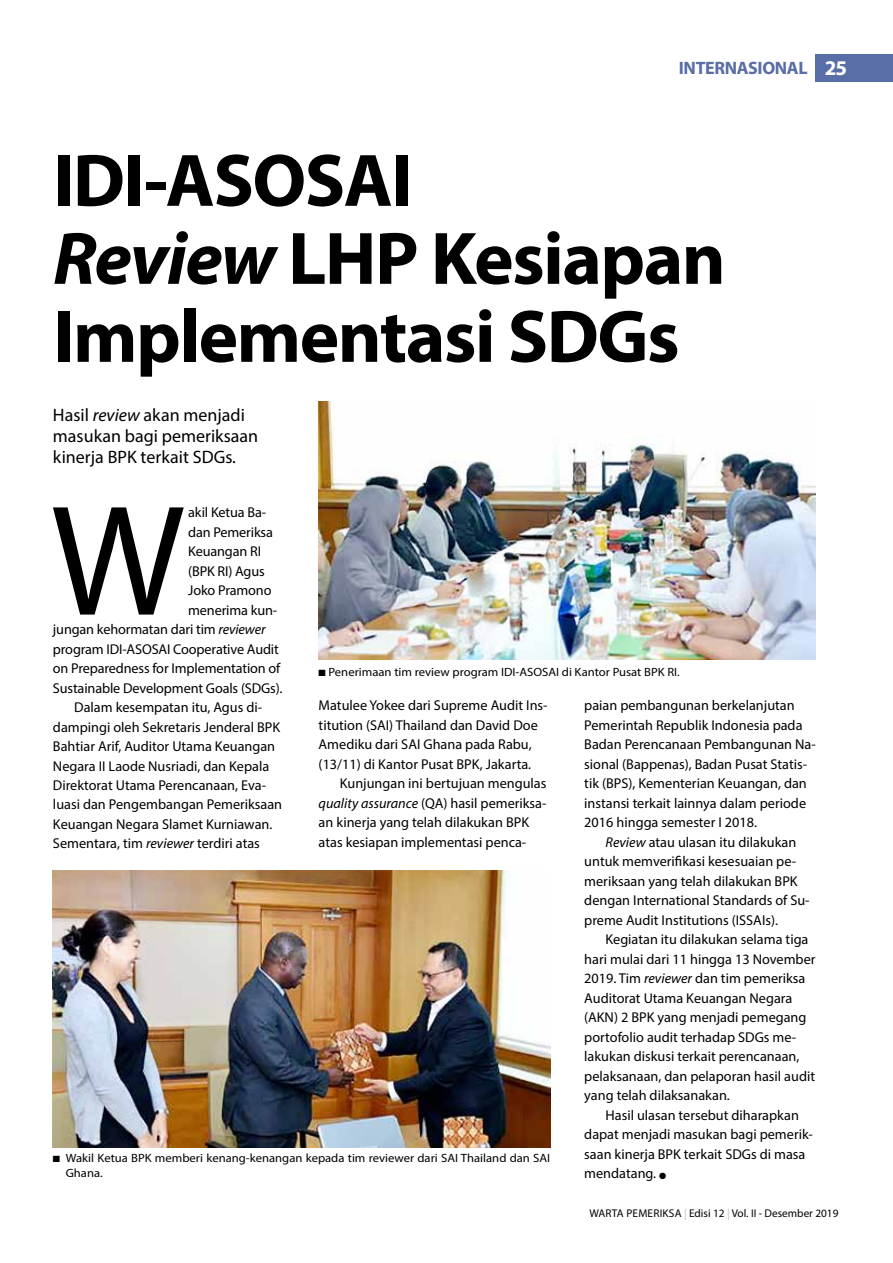
<style>
.page{position:relative;width:893px;height:1263px;background:#fff}
.page>*{position:absolute;margin:0;border:0;box-sizing:border-box;transform-origin:0 0}
.t1{font:158.85px "Myriad Pro";color:#000}
.t2{font:700 75px/78px "Myriad Pro";letter-spacing:-.02em;color:#000}
.t3{font:700 21px "Myriad Pro";color:#fff}
.t4{font:18px/21px "Myriad Pro";color:#000}
.t5{font:700 18px "Myriad Pro";letter-spacing:-.02em;color:#596da6}
.t6{font:14.25px/19.5px "Myriad Pro";color:#000}
.t7{font:12px/15px "Myriad Pro";color:#000;scale:1.06 1}
.t8{font:11.25px "Myriad Pro";color:#000}
.s1{font-style:italic}
.s2{color:#bcbec0}
</style>
<div class="page">
<div style="left:816px;top:54px;width:77px;height:27px;background:#596da6"></div>
<img style="left:319px;top:402px;width:497px;height:258px">
<img style="left:53px;top:870px;width:497px;height:277px">
<p class="t5" style="left:679px;top:56px;width:130px">INTERNASIONAL</p>
<h3 class="t3" style="left:825px;top:54px;width:24px">25</h3>
<h2 class="t2" style="left:53px;top:139px;width:674px">IDI-ASOSAI<br><span class="s1">Review</span> LHP Kesiapan<br>Implementasi SDGs</h2>
<p class="t4" style="left:53px;top:404px;width:207px">Hasil <span class="s1">review</span> akan menjadi masukan bagi pemeriksaan kinerja BPK terkait SDGs.</p>
<h1 class="t1" style="left:51px;top:463px;width:136px">W</h1>
<p class="t6" style="left:188px;top:502px;width:79px">akil Ketua Ba-</p>
<p class="t6" style="left:188px;top:522px;width:86px">dan Pemeriksa</p>
<p class="t6" style="left:188px;top:541px;width:74px">Keuangan RI</p>
<p class="t6" style="left:188px;top:561px;width:78px">(BPK RI) Agus</p>
<p class="t6" style="left:188px;top:580px;width:85px">Joko Pramono</p>
<p class="t6" style="left:188px;top:600px;width:91px">menerima kun-</p>
<p class="t6" style="left:53px;top:619px;width:214px">jungan kehormatan dari tim <span class="s1">reviewer</span></p>
<p class="t6" style="left:53px;top:639px;width:227px">program IDI-ASOSAI Cooperative Audit</p>
<p class="t6" style="left:53px;top:658px;width:229px">on Preparedness for Implementation of</p>
<p class="t6" style="left:53px;top:678px;width:231px">Sustainable Development Goals (SDGs).</p>
<p class="t6" style="left:74px;top:697px;width:189px">Dalam kesempatan itu, Agus di-</p>
<p class="t6" style="left:53px;top:717px;width:229px">dampingi oleh Sekretaris Jenderal BPK</p>
<p class="t6" style="left:53px;top:736px;width:224px">Bahtiar Arif, Auditor Utama Keuangan</p>
<p class="t6" style="left:53px;top:756px;width:218px">Negara II Laode Nusriadi, dan Kepala</p>
<p class="t6" style="left:53px;top:775px;width:215px">Direktorat Utama Perencanaan, Eva-</p>
<p class="t6" style="left:53px;top:795px;width:231px">luasi dan Pengembangan Pemeriksaan</p>
<p class="t6" style="left:53px;top:814px;width:221px">Keuangan Negara Slamet Kurniawan.</p>
<p class="t6" style="left:53px;top:834px;width:208px">Sementara, tim <span class="s1">reviewer</span> terdiri atas</p>
<p class="t7" style="left:319px;top:664px;width:342px">■ Penerimaan tim review program IDI-ASOSAI di Kantor Pusat BPK RI.</p>
<p class="t6" style="left:584px;top:696px;width:233px">paian pembangunan berkelanjutan Pemerintah Republik Indonesia pada Badan Perencanaan Pembangunan Na&shy;sional (Bappenas), Badan Pusat Statis&shy;tik (BPS), Kementerian Keuangan, dan instansi terkait lainnya dalam periode 2016 hingga semester I 2018.</p>
<p class="t6" style="left:584px;top:832px;width:227px;text-indent:21px"><span class="s1">Review</span> atau ulasan itu dilakukan untuk memverifikasi kesesuaian pe&shy;meriksaan yang telah dilakukan BPK dengan International Standards of Su&shy;preme Audit Institutions (ISSAIs).</p>
<p class="t6" style="left:584px;top:930px;width:233px;text-indent:21px">Kegiatan itu dilakukan selama tiga hari mulai dari 11 hingga 13 November 2019. Tim <span class="s1">reviewer</span> dan tim pemeriksa Auditorat Utama Keuangan Negara (AKN) 2 BPK yang menjadi pemegang portofolio audit terhadap SDGs me&shy;lakukan diskusi terkait perencanaan, pelaksanaan, dan pelaporan hasil audit yang telah dilaksanakan.</p>
<p class="t6" style="left:584px;top:1105px;width:229px;text-indent:21px">Hasil ulasan tersebut diharapkan dapat menjadi masukan bagi pemerik&shy;saan kinerja BPK terkait SDGs di masa mendatang. ●</p>
<p class="t6" style="left:319px;top:696px;width:231px">Matulee Yokee dari Supreme Audit Ins&shy;titution (SAI) Thailand dan David Doe Amediku dari SAI Ghana pada Rabu, (13/11) di Kantor Pusat BPK, Jakarta.</p>
<p class="t6" style="left:319px;top:774px;width:229px;text-indent:21px">Kunjungan ini bertujuan mengulas <span class="s1">quality assurance</span> (QA) hasil pemeriksa&shy;an kinerja yang telah dilakukan BPK atas kesiapan implementasi penca-</p>
<p class="t7" style="left:66px;top:1150px;width:459px;text-indent:-13px">■ Wakil Ketua BPK memberi kenang-kenangan kepada tim reviewer dari SAI Thailand dan SAI<br>Ghana.</p>
<p class="t8" style="left:589px;top:1207px;width:251px">WARTA PEMERIKSA <span class="s2">|</span> Edisi 12 <span class="s2">|</span> Vol. II - Desember 2019</p>
</div>
